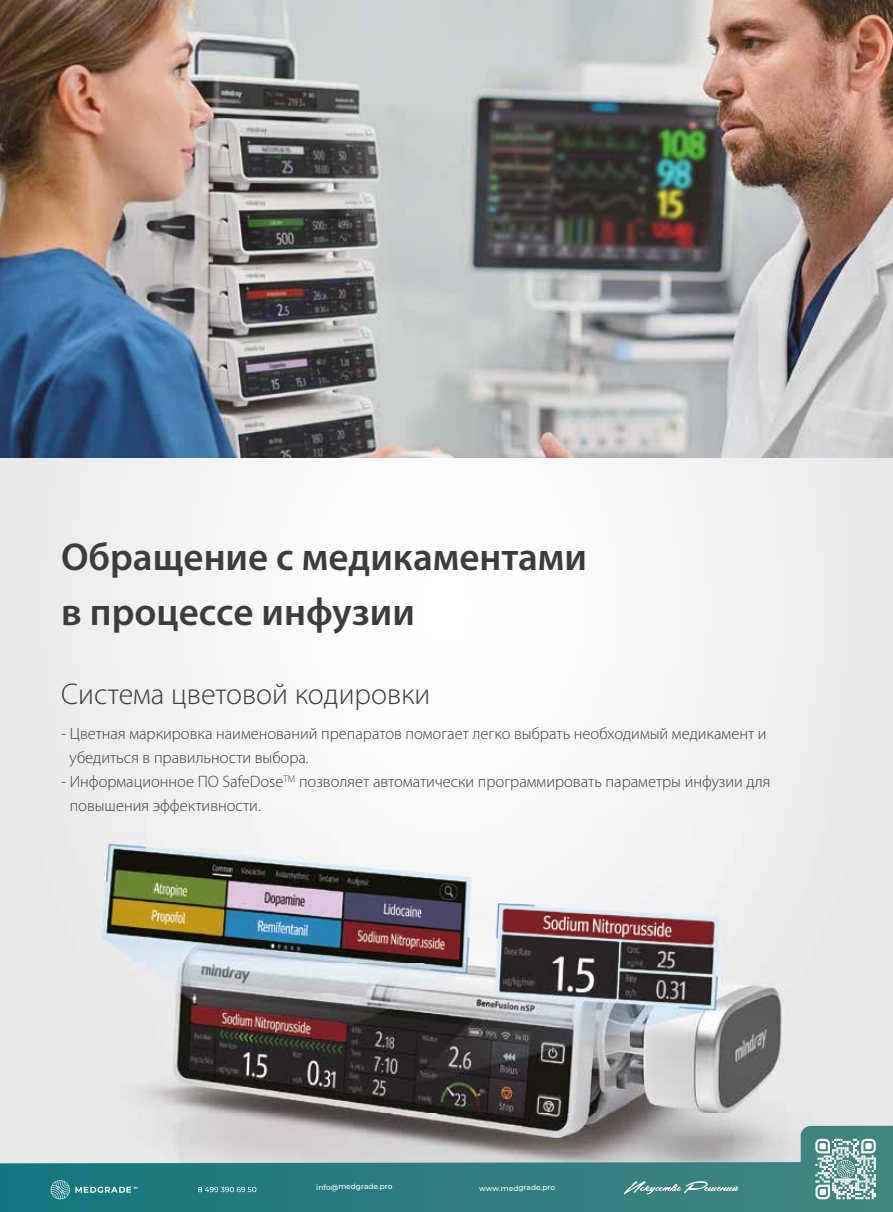
<style>
.page{position:relative;width:893px;height:1212px;background:#fff}
.page>*{position:absolute;margin:0;border:0;box-sizing:border-box;transform-origin:0 0}
.t1{font:600 39px/54px "Myriad Pro";color:#3c3c3b}
.t2{font:300 30px "Myriad Pro";color:#3c3c3b}
.t3{font:300 16.5px/24px "Myriad Pro";color:#3c3c3b}
.t4{font:500 7.5px "Montserrat";color:#fff}
</style>
<div class="page">
<svg style="left:0;top:458px;width:893px;height:208px"></svg>
<img style="left:0;top:666px;width:893px;height:460px">
<img style="left:0;top:0;width:893px;height:458px">
<svg style="left:0;top:1126px;width:893px;height:86px;background:#6b999b"></svg>
<svg style="left:198px;top:1187px;width:58px;height:5px"></svg>
<svg style="left:51px;top:1180px;width:87px;height:19px;background:#3d8c94"></svg>
<svg style="left:624px;top:1181px;width:115px;height:13px"></svg>
<svg style="left:815px;top:1139px;width:61px;height:60px"></svg>
<h1 class="t1" style="left:61px;top:529px;width:527px">Обращение с медикаментами в процессе инфузии</h1>
<h2 class="t2" style="left:61px;top:677px;width:371px">Система цветовой кодировки</h2>
<p class="t3" style="left:70px;top:722px;width:698px;text-indent:-8px">- Цветная маркировка наименований препаратов помогает легко выбрать необходимый медикамент и убедиться в правильности выбора.</p>
<p class="t3" style="left:70px;top:770px;width:702px;text-indent:-9px">- Информационное ПО SafeDose<sup>TM</sup> позволяет автоматически программировать параметры инфузии для повышения эффективности.</p>
<p class="t4" style="left:316px;top:1181px;width:78px">info@medgrade.pro</p>
<p class="t4" style="left:479px;top:1182px;width:77px">www.medgrade.pro</p>
</div>
